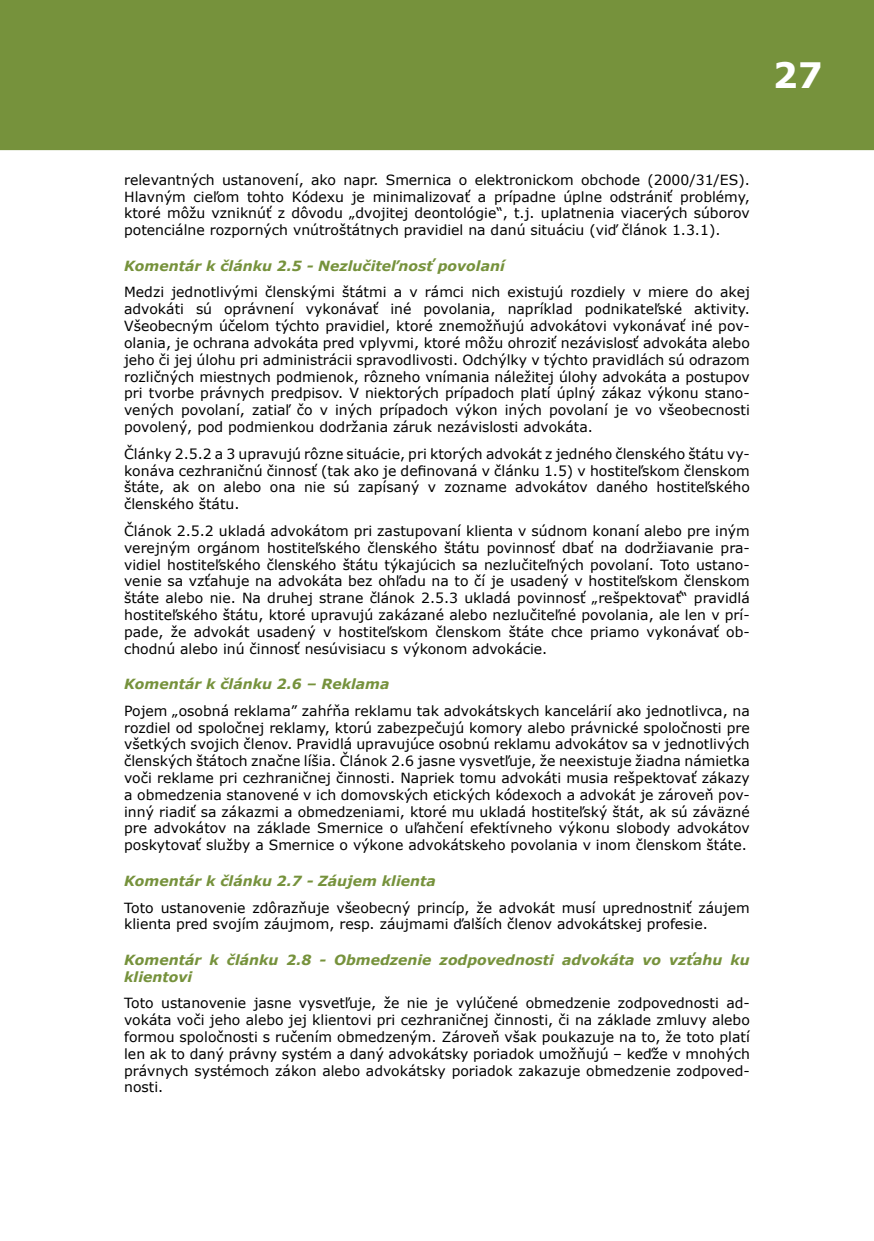
<style>
.page{position:relative;width:874px;height:1241px;background:#fff}
.page>*{position:absolute;margin:0;border:0;box-sizing:border-box;transform-origin:0 0}
.t1{font:700 35px "Verdana";color:#fff}
.t2{font:14px/16.8px "Verdana";color:#000;text-align:justify}
.t3{font:italic 700 14px/16.8px "Verdana";color:#76923c}
</style>
<div class="page">
<div style="left:0;top:0;width:873px;height:150px;background:#76923c"></div>
<h1 class="t1" style="left:772px;top:50px;width:51px">27</h1>
<p class="t2" style="left:124px;top:171px;width:627px">relevantných ustanovení, ako napr. Smernica o elektronickom obchode (2000/31/ES).<br>Hlavným cieľom tohto Kódexu je minimalizovať a prípadne úplne odstrániť problémy, ktoré môžu vzniknúť z dôvodu „dvojitej deontológie“, t.j. uplatnenia viacerých súborov potenciálne rozporných vnútroštátnych pravidiel na danú situáciu (viď článok 1.3.1).</p>
<p class="t3" style="left:124px;top:257px;width:382px">Komentár k článku 2.5 - Nezlučiteľnosť povolaní</p>
<p class="t2" style="left:124px;top:284px;width:627px">Medzi jednotlivými členskými štátmi a v rámci nich existujú rozdiely v miere do akej advokáti sú oprávnení vykonávať iné povolania, napríklad podnikateľské aktivity.<br>Všeobecným účelom týchto pravidiel, ktoré znemožňujú advokátovi vykonávať iné pov&shy;olania, je ochrana advokáta pred vplyvmi, ktoré môžu ohroziť nezávislosť advokáta alebo jeho či jej úlohu pri administrácii spravodlivosti. Odchýlky v týchto pravidlách sú odrazom rozličných miestnych podmienok, rôzneho vnímania náležitej úlohy advokáta a postupov pri tvorbe právnych predpisov. V niektorých prípadoch platí úplný zákaz výkonu stano&shy;vených povolaní, zatiaľ čo v iných prípadoch výkon iných povolaní je vo všeobecnosti povolený, pod podmienkou dodržania záruk nezávislosti advokáta.</p>
<p class="t2" style="left:124px;top:445px;width:627px">Články 2.5.2 a 3 upravujú rôzne situácie, pri ktorých advokát z jedného členského štátu vy&shy;konáva cezhraničnú činnosť (tak ako je definovaná v článku 1.5) v hostiteľskom členskom štáte, ak on alebo ona nie sú zapísaný v zozname advokátov daného hostiteľského členského štátu.</p>
<p class="t2" style="left:124px;top:522px;width:627px">Článok 2.5.2 ukladá advokátom pri zastupovaní klienta v súdnom konaní alebo pre iným verejným orgánom hostiteľského členského štátu povinnosť dbať na dodržiavanie pra&shy;vidiel hostiteľského členského štátu týkajúcich sa nezlučiteľných povolaní. Toto ustano&shy;venie sa vzťahuje na advokáta bez ohľadu na to čí je usadený v hostiteľskom členskom štáte alebo nie. Na druhej strane článok 2.5.3 ukladá povinnosť „rešpektovať“ pravidlá hostiteľského štátu, ktoré upravujú zakázané alebo nezlučiteľné povolania, ale len v prí&shy;pade, že advokát usadený v hostiteľskom členskom štáte chce priamo vykonávať ob&shy;chodnú alebo inú činnosť nesúvisiacu s výkonom advokácie.</p>
<p class="t3" style="left:124px;top:675px;width:267px">Komentár k článku 2.6 – Reklama</p>
<p class="t2" style="left:124px;top:702px;width:627px">Pojem „osobná reklama” zahŕňa reklamu tak advokátskych kancelárií ako jednotlivca, na rozdiel od spoločnej reklamy, ktorú zabezpečujú komory alebo právnické spoločnosti pre všetkých svojich členov. Pravidlá upravujúce osobnú reklamu advokátov sa v jednotlivých členských štátoch značne líšia. Článok 2.6 jasne vysvetľuje, že neexistuje žiadna námietka voči reklame pri cezhraničnej činnosti. Napriek tomu advokáti musia rešpektovať zákazy a obmedzenia stanovené v ich domovských etických kódexoch a advokát je zároveň pov&shy;inný riadiť sa zákazmi a obmedzeniami, ktoré mu ukladá hostiteľský štát, ak sú záväzné pre advokátov na základe Smernice o uľahčení efektívneho výkonu slobody advokátov poskytovať služby a Smernice o výkone advokátskeho povolania v inom členskom štáte.</p>
<p class="t3" style="left:124px;top:871px;width:313px">Komentár k článku 2.7 - Záujem klienta</p>
<p class="t2" style="left:124px;top:898px;width:627px">Toto ustanovenie zdôrazňuje všeobecný princíp, že advokát musí uprednostniť záujem klienta pred svojím záujmom, resp. záujmami ďalších členov advokátskej profesie.</p>
<p class="t3" style="left:124px;top:950px;width:627px">Komentár k článku 2.8 - Obmedzenie zodpovednosti advokáta vo vzťahu ku klientovi</p>
<p class="t2" style="left:124px;top:994px;width:627px">Toto ustanovenie jasne vysvetľuje, že nie je vylúčené obmedzenie zodpovednosti ad&shy;vokáta voči jeho alebo jej klientovi pri cezhraničnej činnosti, či na základe zmluvy alebo formou spoločnosti s ručením obmedzeným. Zároveň však poukazuje na to, že toto platí len ak to daný právny systém a daný advokátsky poriadok umožňujú – keďže v mnohých právnych systémoch zákon alebo advokátsky poriadok zakazuje obmedzenie zodpoved&shy;nosti.</p>
</div>
